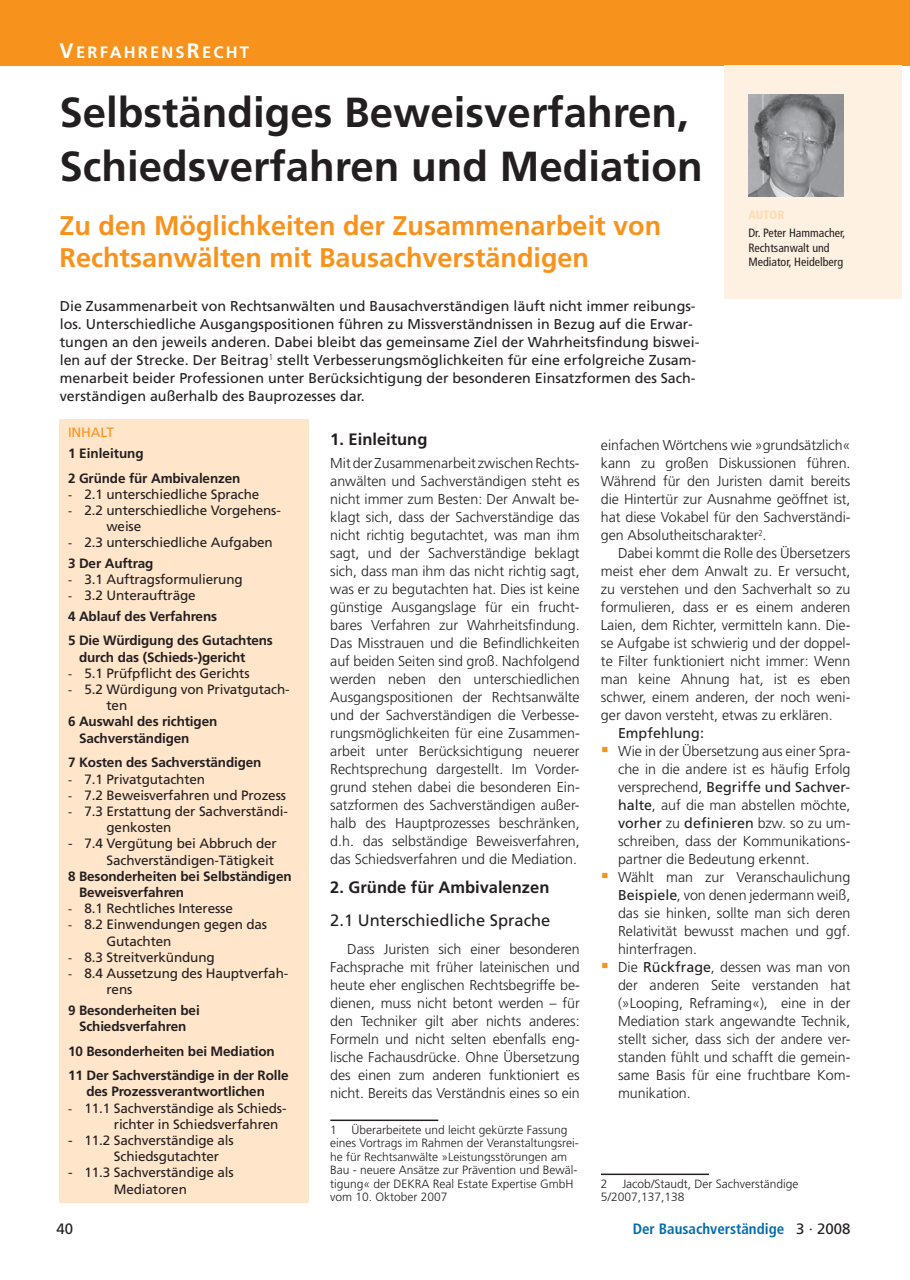
<style>
.page{position:relative;width:910px;height:1280px;background:#fff}
.page>*{position:absolute;margin:0;border:0;box-sizing:border-box;transform-origin:0 0}
.t1{font:700 42px/54px "Frutiger LT Std";color:#231f20}
.t2{font:700 27px/32.4px "Frutiger LT Std";color:#f7931d}
.t3{font:700 16.5px "Frutiger LT Std";color:#231f20}
.t4{font:16.5px "Frutiger LT Std";color:#231f20}
.t5{font:700 16.5px "Frutiger LT Std";letter-spacing:.13em;color:#fff}
.t6{font:700 condensed 15px "Frutiger LT Std";color:#006dac}
.t7{font:15px "Frutiger LT Std";color:#231f20}
.t8{font:300 14.25px/18px "Frutiger LT Std";color:#231f20;text-align:justify}
.t9{font:14.25px/18px "Frutiger LT Std";color:#231f20}
.t10{font:13.5px/16.2px "Frutiger LT Std";letter-spacing:-.01em;color:#231f20}
.t11{font:700 13.5px/16.2px "Frutiger LT Std";letter-spacing:-.01em;color:#231f20}
.t12{font:13.5px "Frutiger LT Std";letter-spacing:-.01em;color:#f7931d}
.t13{font:300 12px/13.5px "Frutiger LT Std";color:#231f20}
.t14{font:condensed 12px/14.4px "Frutiger LT Std";color:#231f20}
.t15{font:900 condensed 12px "Frutiger LT Std";letter-spacing:-.01em;color:#ffdbb4}
.s1{font-size:21px}
.s2{font-size:12px}
.s3{font-weight:700}
.s4{font-weight:400;font-size:12px}
.s5{font-weight:400}
.s6{font-weight:400;font-stretch:normal;color:#231f20}
</style>
<div class="page">
<div style="left:0;top:0;width:901px;height:65px;background:#f7931d"></div>
<div style="left:901px;top:0;width:9px;height:65px;background:#f7931d"></div>
<hr style="left:330px;top:1119px;width:108px;height:2px;background:#231f20">
<hr style="left:601px;top:1173px;width:108px;height:2px;background:#231f20">
<div style="left:60px;top:419px;width:249px;height:783px;background:#ffe5ca"></div>
<div style="left:724px;top:65px;width:177px;height:233px;background:#fff1e1"></div>
<img style="left:748px;top:95px;width:96px;height:102px">
<p class="t5" style="left:60px;top:45px;width:191px"><span class="s1">V</span>ERFAHRENS<span class="s1">R</span>ECHT</p>
<h1 class="t1" style="left:60px;top:88px;width:645px">Selbständiges Beweisverfahren,<br>Schiedsverfahren und Mediation</h1>
<h2 class="t2" style="left:60px;top:211px;width:603px">Zu den Möglichkeiten der Zusammenarbeit von<br>Rechtsanwälten mit Bausachverständigen</h2>
<p class="t9" style="left:60px;top:297px;width:641px">Die Zusammenarbeit von Rechtsanwälten und Bausachverständigen läuft nicht immer reibungs&shy;los. Unterschiedliche Ausgangspositionen führen zu Missverständnissen in Bezug auf die Erwar&shy;tungen an den jeweils anderen. Dabei bleibt das gemeinsame Ziel der Wahrheitsfindung biswei&shy;len auf der Strecke. Der Beitrag<sup>1</sup> stellt Verbesserungsmöglichkeiten für eine erfolgreiche Zusam&shy;menarbeit beider Professionen unter Berücksichtigung der besonderen Einsatzformen des Sach&shy;verständigen außerhalb des Bauprozesses dar.</p>
<p class="t3" style="left:330px;top:433px;width:103px">1. Einleitung<sup>1</sup></p>
<p class="t8" style="left:330px;top:455px;width:251px">Mit der Zusammenarbeit zwischen Rechts&shy;anwälten und Sachverständigen steht es nicht immer zum Besten: Der Anwalt be&shy;klagt sich, dass der Sachverständige das nicht richtig begutachtet, was man ihm sagt, und der Sachverständige beklagt sich, dass man ihm das nicht richtig sagt, was er zu begutachten hat. Dies ist keine günstige Ausgangslage für ein frucht&shy;bares Verfahren zur Wahrheitsfindung.<br>Das Misstrauen und die Befindlichkeiten auf beiden Seiten sind groß. Nachfolgend werden neben den unterschiedlichen Ausgangspositionen der Rechtsanwälte und der Sachverständigen die Verbesse&shy;rungsmöglichkeiten für eine Zusammen&shy;arbeit unter Berücksichtigung neuerer Rechtsprechung dargestellt. Im Vorder&shy;grund stehen dabei die besonderen Ein&shy;satzformen des Sachverständigen außer&shy;halb des Hauptprozesses beschränken, d.h. das selbständige Beweisverfahren, das Schiedsverfahren und die Mediation.</p>
<p class="t3" style="left:330px;top:880px;width:221px">2. Gründe für Ambivalenzen</p>
<p class="t4" style="left:330px;top:913px;width:222px">2.1 Unterschiedliche Sprache</p>
<p class="t8" style="left:330px;top:941px;width:251px;text-indent:17px">Dass Juristen sich einer besonderen Fachsprache mit früher lateinischen und heute eher englischen Rechtsbegriffe be&shy;dienen, muss nicht betont werden – für den Techniker gilt aber nichts anderes:<br>Formeln und nicht selten ebenfalls eng&shy;lische Fachausdrücke. Ohne Übersetzung des einen zum anderen funktioniert es nicht. Bereits das Verständnis eines so ein</p>
<p class="t13" style="left:330px;top:1123px;width:250px">1 Überarbeitete und leicht gekürzte Fassung eines Vortrags im Rahmen der Veranstaltungsrei&shy;he für Rechtsanwälte »Leistungsstörungen am Bau - neuere Ansätze zur Prävention und Bewäl&shy;tigung« der DEKRA Real Estate Expertise GmbH vom 10. Oktober 2007</p>
<p class="t15" style="left:748px;top:208px;width:38px">AUTOR</p>
<p class="t14" style="left:748px;top:227px;width:99px">Dr. Peter Hammacher,<br>Rechtsanwalt und<br>Mediator, Heidelberg</p>
<p class="t12" style="left:68px;top:427px;width:47px">INHALT</p>
<p class="t11" style="left:68px;top:441px;width:174px;line-height:24.8px">1 Einleitung<br>2 Gründe für Ambivalenzen</p>
<p class="t10" style="left:68px;top:487px;width:193px"><span class="s2">-</span> 2.1 unterschiedliche Sprache</p>
<p class="t10" style="left:107px;top:503px;width:176px;text-indent:-38px"><span class="s2">-</span> 2.2 unterschiedliche Vorgehens&shy;weise</p>
<p class="t10" style="left:68px;top:533px;width:206px;line-height:20.4px"><span class="s2">-</span> 2.3 unterschiedliche Aufgaben<br><span class="s3">3 Der Auftrag</span></p>
<p class="t10" style="left:68px;top:572px;width:176px"><span class="s2">-</span> 3.1 Auftragsformulierung</p>
<p class="t11" style="left:68px;top:586px;width:151px;line-height:20.4px"><span class="s4">-</span> <span class="s5">3.2 Unteraufträge<br></span>4 Ablauf des Verfahrens</p>
<p class="t11" style="left:79px;top:633px;width:195px;text-indent:-11px">5 Die Würdigung des Gutachtens durch das (Schieds-)gericht</p>
<p class="t10" style="left:68px;top:666px;width:183px"><span class="s2">-</span> 5.1 Prüfpflicht des Gerichts</p>
<p class="t10" style="left:107px;top:682px;width:185px;text-indent:-38px"><span class="s2">-</span> 5.2 Würdigung von Privatgutach&shy;ten</p>
<p class="t11" style="left:79px;top:714px;width:140px;text-indent:-11px">6 Auswahl des richtigen<br>Sachverständigen</p>
<p class="t11" style="left:68px;top:755px;width:195px">7 Kosten des Sachverständigen</p>
<p class="t10" style="left:68px;top:771px;width:139px"><span class="s2">-</span> 7.1 Privatgutachten</p>
<p class="t10" style="left:68px;top:787px;width:220px"><span class="s2">-</span> 7.2 Beweisverfahren und Prozess</p>
<p class="t10" style="left:107px;top:804px;width:183px;text-indent:-38px"><span class="s2">-</span> 7.3 Erstattung der Sachverständi&shy;genkosten</p>
<p class="t10" style="left:68px;top:836px;width:210px;text-align:right">- 7.4 Vergütung bei Abbruch der<br>Sachverständigen-Tätigkeit</p>
<p class="t11" style="left:79px;top:869px;width:214px;text-indent:-11px">8 Besonderheiten bei Selbständigen<br>Beweisverfahren</p>
<p class="t10" style="left:68px;top:901px;width:166px"><span class="s2">-</span> 8.1 Rechtliches Interesse</p>
<p class="t10" style="left:107px;top:917px;width:162px;text-indent:-38px"><span class="s2">-</span> 8.2 Einwendungen gegen das<br>Gutachten</p>
<p class="t10" style="left:68px;top:949px;width:148px"><span class="s2">-</span> 8.3 Streitverkündung</p>
<p class="t10" style="left:107px;top:966px;width:183px;text-indent:-38px"><span class="s2">-</span> 8.4 Aussetzung des Hauptverfah&shy;rens</p>
<p class="t11" style="left:68px;top:1002px;width:133px;text-align:center">9 Besonderheiten bei<br>Schiedsverfahren</p>
<p class="t11" style="left:68px;top:1039px;width:222px;line-height:24.8px">10 Besonderheiten bei Mediation<br>11 Der Sachverständige in der Rolle</p>
<p class="t11" style="left:86px;top:1084px;width:180px">des Prozessverantwortlichen</p>
<p class="t10" style="left:114px;top:1100px;width:174px;text-indent:-46px"><span class="s2">-</span> 11.1 Sachverständige als Schieds&shy;richter in Schiedsverfahren</p>
<p class="t10" style="left:114px;top:1133px;width:121px;text-indent:-46px">- 11.2 Sachverständige als<br>Schiedsgutachter</p>
<p class="t10" style="left:68px;top:1165px;width:167px;text-align:center">- 11.3 Sachverständige als<br>Mediatoren</p>
<p class="t8" style="left:601px;top:437px;width:251px">einfachen Wörtchens wie »grundsätzlich« kann zu großen Diskussionen führen.<br>Während für den Juristen damit bereits die Hintertür zur Ausnahme geöffnet ist, hat diese Vokabel für den Sachverständi&shy;gen Absolutheitscharakter<sup>2</sup>.</p>
<p class="t8" style="left:601px;top:545px;width:251px;text-indent:17px">Dabei kommt die Rolle des Übersetzers meist eher dem Anwalt zu. Er versucht, zu verstehen und den Sachverhalt so zu formulieren, dass er es einem anderen Laien, dem Richter, vermitteln kann. Die&shy;se Aufgabe ist schwierig und der doppel&shy;te Filter funktioniert nicht immer: Wenn man keine Ahnung hat, ist es eben schwer, einem anderen, der noch weni&shy;ger davon versteht, etwas zu erklären.</p>
<p class="t9" style="left:618px;top:725px;width:87px">Empfehlung:</p>
<p class="t8" style="left:618px;top:743px;width:234px;text-align:left">Wie in der Übersetzung aus einer Spra&shy;che in die andere ist es häufig Erfolg versprechend, <span class="s5">Begriffe und Sachver&shy;halte</span>, auf die man abstellen möchte, <span class="s5">vorher</span> zu <span class="s5">definieren</span> bzw. so zu um&shy;schreiben, dass der Kommunikations&shy;partner die Bedeutung erkennt.<br>Wählt man zur Veranschaulichung <span class="s5">Beispiele</span>, von denen jedermann weiß, das sie hinken, sollte man sich deren Relativität bewusst machen und ggf. hinterfragen.<br>Die <span class="s5">Rückfrage</span>, dessen was man von der anderen Seite verstanden hat (»Looping, Reframing«), eine in der Mediation stark angewandte Technik, stellt sicher, dass sich der andere ver&shy;standen fühlt und schafft die gemein&shy;same Basis für eine fruchtbare Kom&shy;munikation.</p>
<p class="t13" style="left:601px;top:1177px;width:199px">2 Jacob/Staudt, Der Sachverständige<br>5/2007,137,138</p>
<p class="t7" style="left:56px;top:1222px;width:18px">40</p>
<p class="t6" style="left:633px;top:1222px;width:219px">Der Bausachverständige <span class="s6">3 · 2008</span></p>
</div>
